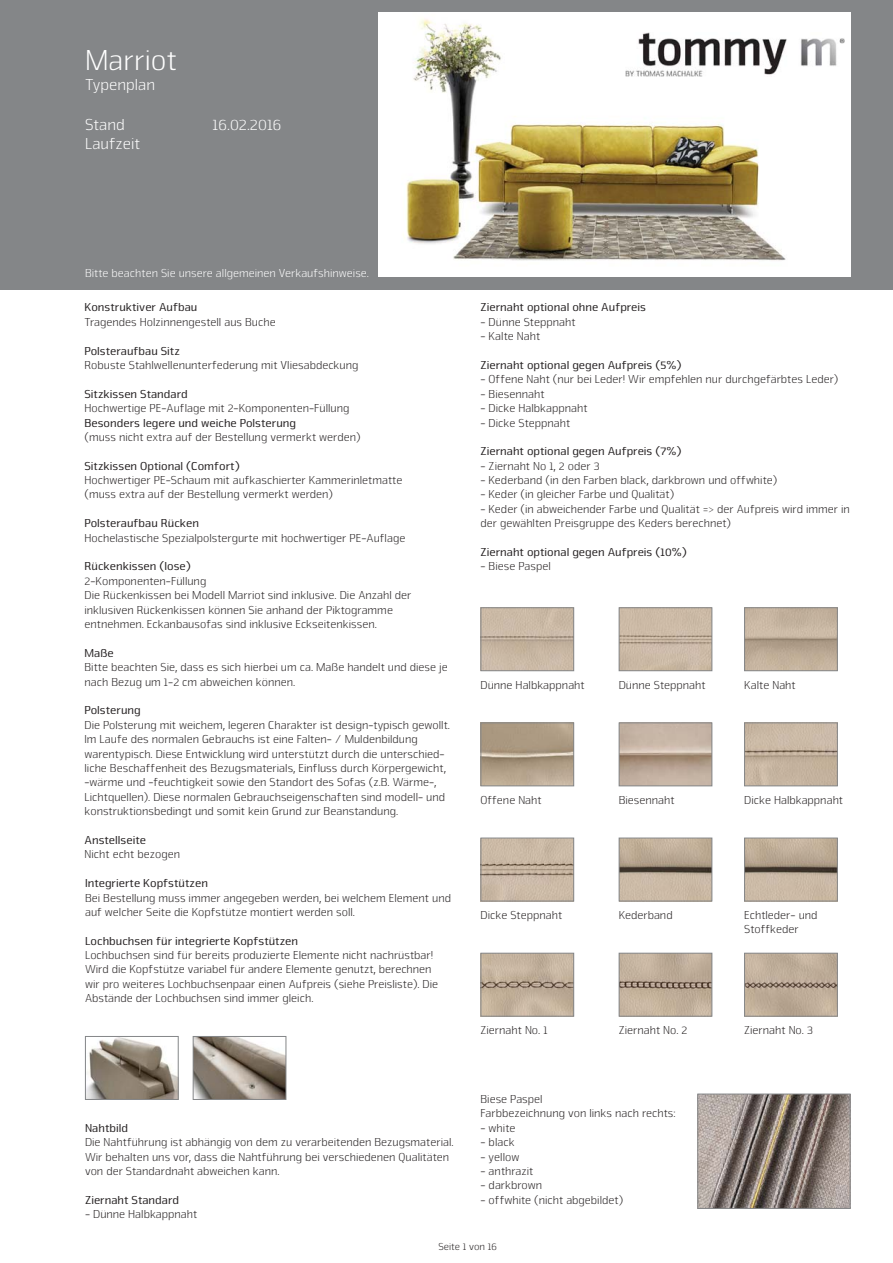
<style>
.page{position:relative;width:893px;height:1263px;background:#fff}
.page>*{position:absolute;margin:0;border:0;box-sizing:border-box;transform-origin:0 0}
.t1{font:300 30px "Nuri CE";color:#fff}
.t2{font:300 16.5px "Nuri CE";color:#fff}
.t3{font:300 12px/14.4px "Nuri CE";color:#231f20}
.t4{font:12px "Nuri CE";color:#231f20}
.t5{font:300 12px "Nuri CE";color:#fff}
.t6{font:300 10.5px "Nuri CE";color:#231f20}
</style>
<div class="page">
<div style="left:0;top:0;width:892px;height:289px;background:#848688"></div>
<img style="left:87px;top:1038px;width:90px;height:60px">
<div style="left:85px;top:1036px;width:94px;height:64px;border:1px solid #848688"></div>
<img style="left:195px;top:1038px;width:89px;height:60px">
<div style="left:193px;top:1036px;width:93px;height:64px;border:1px solid #848688"></div>
<img style="left:482px;top:609px;width:90px;height:60px">
<div style="left:480px;top:607px;width:94px;height:64px;border:1px solid #848688"></div>
<img style="left:620px;top:609px;width:90px;height:60px">
<div style="left:618px;top:607px;width:94px;height:64px;border:1px solid #848688"></div>
<img style="left:378px;top:13px;width:472px;height:264px">
<img style="left:625px;top:33px;width:219px;height:44px">
<img style="left:482px;top:725px;width:90px;height:59px">
<div style="left:480px;top:723px;width:94px;height:63px;border:1px solid #848688"></div>
<img style="left:620px;top:725px;width:90px;height:59px">
<div style="left:618px;top:723px;width:94px;height:63px;border:1px solid #848688"></div>
<img style="left:482px;top:840px;width:90px;height:59px">
<div style="left:480px;top:838px;width:94px;height:63px;border:1px solid #848688"></div>
<img style="left:620px;top:840px;width:90px;height:59px">
<div style="left:618px;top:838px;width:94px;height:63px;border:1px solid #848688"></div>
<img style="left:482px;top:955px;width:90px;height:60px">
<div style="left:480px;top:953px;width:94px;height:64px;border:1px solid #848688"></div>
<img style="left:620px;top:955px;width:90px;height:60px">
<div style="left:618px;top:953px;width:94px;height:64px;border:1px solid #848688"></div>
<img style="left:746px;top:609px;width:89px;height:60px">
<div style="left:744px;top:607px;width:93px;height:64px;border:1px solid #848688"></div>
<img style="left:746px;top:725px;width:89px;height:59px">
<div style="left:744px;top:723px;width:93px;height:63px;border:1px solid #848688"></div>
<img style="left:746px;top:840px;width:89px;height:59px">
<div style="left:744px;top:838px;width:93px;height:63px;border:1px solid #848688"></div>
<img style="left:746px;top:955px;width:89px;height:60px">
<div style="left:744px;top:953px;width:93px;height:64px;border:1px solid #848688"></div>
<img style="left:699px;top:1096px;width:149px;height:111px">
<div style="left:697px;top:1094px;width:153px;height:115px;border:1px solid #848688"></div>
<h1 class="t1" style="left:85px;top:50px;width:93px">Marriot</h1>
<h2 class="t2" style="left:85px;top:79px;width:72px">Typenplan</h2>
<h2 class="t2" style="left:85px;top:119px;width:41px">Stand</h2>
<h2 class="t2" style="left:213px;top:119px;width:70px">16.02.2016</h2>
<h2 class="t2" style="left:85px;top:138px;width:57px">Laufzeit</h2>
<p class="t5" style="left:85px;top:269px;width:285px">Bitte beachten Sie unsere allgemeinen Verkaufshinweise.</p>
<p class="t4" style="left:84px;top:304px;width:114px">Konstruktiver Aufbau</p>
<p class="t3" style="left:84px;top:316px;width:193px">Tragendes Holzinnengestell aus Buche</p>
<p class="t4" style="left:84px;top:347px;width:97px">Polsteraufbau Sitz</p>
<p class="t3" style="left:84px;top:359px;width:275px">Robuste Stahlwellenunterfederung mit Vliesabdeckung</p>
<p class="t4" style="left:84px;top:390px;width:105px">Sitzkissen Standard</p>
<p class="t3" style="left:84px;top:402px;width:266px">Hochwertige PE-Auflage mit 2-Komponenten-Füllung</p>
<p class="t4" style="left:84px;top:419px;width:213px">Besonders legere und weiche Polsterung</p>
<p class="t3" style="left:84px;top:431px;width:277px">(muss nicht extra auf der Bestellung vermerkt werden)</p>
<p class="t4" style="left:84px;top:462px;width:157px">Sitzkissen Optional (Comfort)</p>
<p class="t3" style="left:84px;top:474px;width:319px">Hochwertiger PE-Schaum mit aufkaschierter Kammerinletmatte (muss extra auf der Bestellung vermerkt werden)</p>
<p class="t4" style="left:84px;top:519px;width:116px">Polsteraufbau Rücken</p>
<p class="t3" style="left:84px;top:532px;width:322px">Hochelastische Spezialpolstergurte mit hochwertiger PE-Auflage</p>
<p class="t4" style="left:84px;top:563px;width:108px">Rückenkissen (lose)</p>
<p class="t3" style="left:84px;top:575px;width:328px">2-Komponenten-Füllung<br>Die Rückenkissen bei Modell Marriot sind inklusive. Die Anzahl der inklusiven Rückenkissen können Sie anhand der Piktogramme entnehmen. Eckanbausofas sind inklusive Eckseitenkissen.</p>
<p class="t4" style="left:84px;top:649px;width:31px">Maße</p>
<p class="t3" style="left:84px;top:661px;width:364px">Bitte beachten Sie, dass es sich hierbei um ca. Maße handelt und diese je nach Bezug um 1-2 cm abweichen können.</p>
<p class="t4" style="left:84px;top:707px;width:58px">Polsterung</p>
<p class="t3" style="left:84px;top:719px;width:367px">Die Polsterung mit weichem, legeren Charakter ist design-typisch gewollt.<br>Im Laufe des normalen Gebrauchs ist eine Falten- / Muldenbildung warentypisch. Diese Entwicklung wird unterstützt durch die unterschied&shy;liche Beschaffenheit des Bezugsmaterials, Einfluss durch Körpergewicht, -wärme und -feuchtigkeit sowie den Standort des Sofas (z.B. Wärme-, Lichtquellen). Diese normalen Gebrauchseigenschaften sind modell- und konstruktionsbedingt und somit kein Grund zur Beanstandung.</p>
<p class="t4" style="left:84px;top:836px;width:63px">Anstellseite</p>
<p class="t3" style="left:84px;top:848px;width:97px">Nicht echt bezogen</p>
<p class="t4" style="left:85px;top:879px;width:124px">Integrierte Kopfstützen</p>
<p class="t3" style="left:85px;top:891px;width:367px">Bei Bestellung muss immer angegeben werden, bei welchem Element und auf welcher Seite die Kopfstütze montiert werden soll.</p>
<p class="t4" style="left:85px;top:937px;width:214px">Lochbuchsen für integrierte Kopfstützen</p>
<p class="t3" style="left:85px;top:949px;width:355px">Lochbuchsen sind für bereits produzierte Elemente nicht nachrüstbar!<br>Wird die Kopfstütze variabel für andere Elemente genutzt, berechnen wir pro weiteres Lochbuchsenpaar einen Aufpreis (siehe Preisliste). Die Abstände der Lochbuchsen sind immer gleich.</p>
<p class="t4" style="left:85px;top:1124px;width:44px">Nahtbild</p>
<p class="t3" style="left:85px;top:1136px;width:370px">Die Nahtführung ist abhängig von dem zu verarbeitenden Bezugsmaterial.<br>Wir behalten uns vor, dass die Nahtführung bei verschiedenen Qualitäten von der Standardnaht abweichen kann.</p>
<p class="t4" style="left:85px;top:1196px;width:95px">Ziernaht Standard</p>
<p class="t3" style="left:85px;top:1208px;width:114px">- Dünne Halbkappnaht</p>
<p class="t4" style="left:480px;top:304px;width:167px">Ziernaht optional ohne Aufpreis</p>
<p class="t3" style="left:480px;top:316px;width:97px">- Dünne Steppnaht</p>
<p class="t3" style="left:480px;top:330px;width:61px">- Kalte Naht</p>
<p class="t4" style="left:480px;top:361px;width:202px">Ziernaht optional gegen Aufpreis (5%)</p>
<p class="t3" style="left:480px;top:373px;width:359px">- Offene Naht (nur bei Leder! Wir empfehlen nur durchgefärbtes Leder)</p>
<p class="t3" style="left:480px;top:388px;width:66px">- Biesennaht</p>
<p class="t3" style="left:480px;top:402px;width:109px">- Dicke Halbkappnaht</p>
<p class="t3" style="left:480px;top:416px;width:91px">- Dicke Steppnaht</p>
<p class="t4" style="left:480px;top:447px;width:202px">Ziernaht optional gegen Aufpreis (7%)</p>
<p class="t3" style="left:480px;top:460px;width:121px">- Ziernaht No 1, 2 oder 3</p>
<p class="t3" style="left:480px;top:474px;width:298px">- Kederband (in den Farben black, darkbrown und offwhite)</p>
<p class="t3" style="left:480px;top:488px;width:195px">- Keder (in gleicher Farbe und Qualität)</p>
<p class="t3" style="left:480px;top:503px;width:371px">- Keder (in abweichender Farbe und Qualität =&gt; der Aufpreis wird immer in der gewählten Preisgruppe des Keders berechnet)</p>
<p class="t4" style="left:480px;top:548px;width:208px">Ziernaht optional gegen Aufpreis (10%)</p>
<p class="t3" style="left:480px;top:560px;width:72px">- Biese Paspel</p>
<p class="t3" style="left:480px;top:679px;width:106px">Dünne Halbkappnaht</p>
<p class="t3" style="left:618px;top:679px;width:88px">Dünne Steppnaht</p>
<p class="t3" style="left:744px;top:679px;width:53px">Kalte Naht</p>
<p class="t3" style="left:480px;top:794px;width:63px">Offene Naht</p>
<p class="t3" style="left:618px;top:794px;width:57px">Biesennaht</p>
<p class="t3" style="left:744px;top:794px;width:100px">Dicke Halbkappnaht</p>
<p class="t3" style="left:480px;top:909px;width:83px">Dicke Steppnaht</p>
<p class="t3" style="left:618px;top:909px;width:55px">Kederband</p>
<p class="t3" style="left:744px;top:909px;width:75px">Echtleder- und<br>Stoffkeder</p>
<p class="t3" style="left:480px;top:1024px;width:69px">Ziernaht No. 1</p>
<p class="t3" style="left:618px;top:1024px;width:70px">Ziernaht No. 2</p>
<p class="t3" style="left:744px;top:1024px;width:70px">Ziernaht No. 3</p>
<p class="t3" style="left:480px;top:1093px;width:196px">Biese Paspel<br>Farbbezeichnung von links nach rechts:</p>
<p class="t3" style="left:480px;top:1122px;width:36px">- white</p>
<p class="t3" style="left:480px;top:1136px;width:36px">- black</p>
<p class="t3" style="left:480px;top:1151px;width:40px">- yellow</p>
<p class="t3" style="left:480px;top:1165px;width:54px">- anthrazit</p>
<p class="t3" style="left:480px;top:1179px;width:63px">- darkbrown</p>
<p class="t3" style="left:480px;top:1194px;width:144px">- offwhite (nicht abgebildet)</p>
<p class="t6" style="left:438px;top:1243px;width:60px">Seite 1 von 16</p>
</div>
